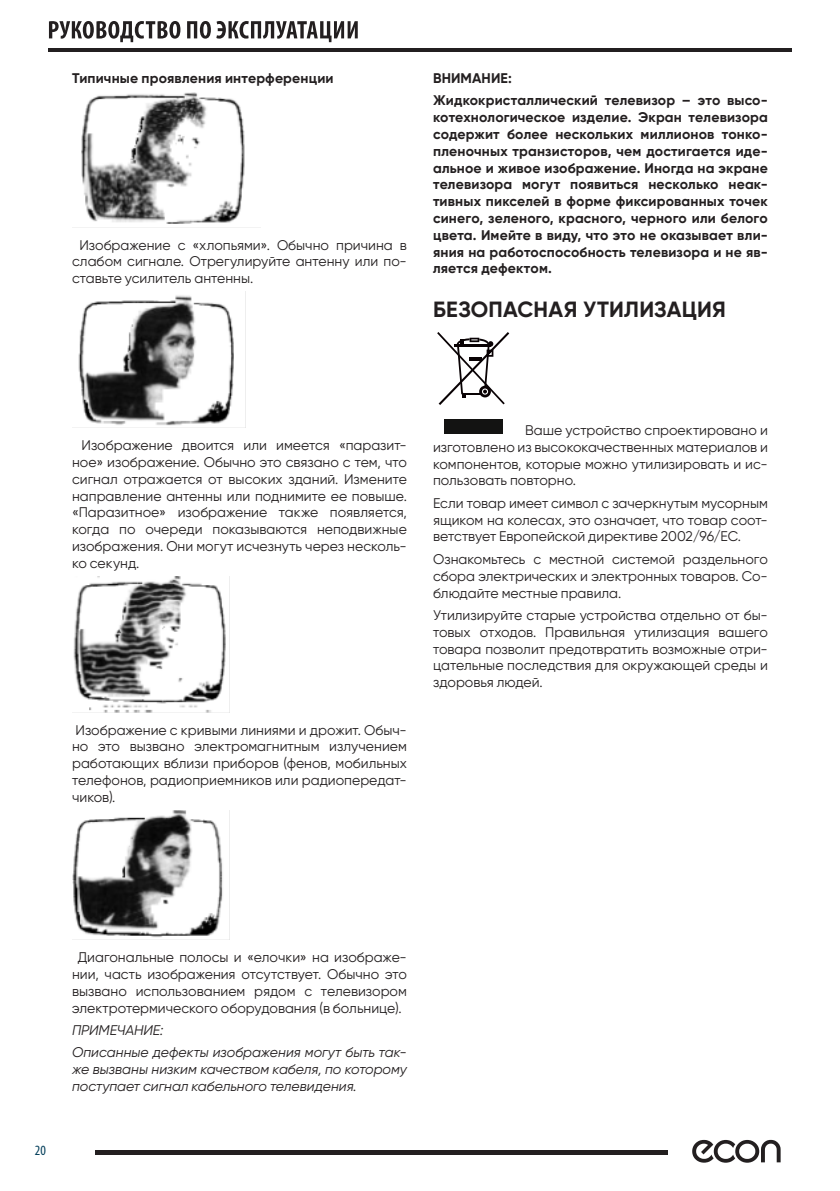
<style>
.page{position:relative;width:840px;height:1191px;background:#fff}
.page>*{position:absolute;margin:0;border:0;box-sizing:border-box;transform-origin:0 0}
.t1{font:700 22px "Gilroy";letter-spacing:.01em;color:#231f20}
.t2{font:condensed 14.2px "Myriad Pro";color:#013d59}
.Основной_текст{font:14px/16.8px "Gilroy";color:#231f20;text-align:justify}
.Внимание{font:700 14px/16.8px "Gilroy";letter-spacing:.01em;color:#231f20;text-align:justify}
.Примечание{font:italic 14px/16.8px "Gilroy";letter-spacing:-.005em;color:#231f20;text-align:justify}
</style>
<div class="page">
<hr style="left:95px;top:1150px;width:572px;height:4px;background:#231f20">
<svg style="left:692px;top:1139px;width:88px;height:23px"></svg>
<svg style="left:49px;top:21px;width:131px;height:21px"></svg>
<svg style="left:187px;top:21px;width:170px;height:21px"></svg>
<hr style="left:48px;top:48px;width:743px;height:4px;background:#231f20">
<img style="left:81px;top:92px;width:164px;height:132px">
<img style="left:72px;top:295px;width:173px;height:133px">
<img style="left:73px;top:576px;width:153px;height:136px">
<img style="left:72px;top:810px;width:151px;height:128px">
<div style="left:443px;top:419px;width:59px;height:15px;background:#131312"></div>
<svg style="left:437px;top:332px;width:72px;height:73px"></svg>
<p class="Внимание" style="left:72px;top:69px;width:263px">Типичные проявления интерференции</p>
<p class="Основной_текст" style="left:72px;top:236px;width:336px;text-indent:7px">Изображение с «хлопьями». Обычно причина в слабом сигнале. Отрегулируйте антенну или по&shy;ставьте усилитель антенны.</p>
<p class="Внимание" style="left:433px;top:69px;width:80px">ВНИМАНИЕ:</p>
<p class="Внимание" style="left:433px;top:92px;width:336px">Жидкокристаллический телевизор – это высо&shy;котехнологическое изделие. Экран телевизора содержит более нескольких миллионов тонко&shy;пленочных транзисторов, чем достигается иде&shy;альное и живое изображение. Иногда на экране телевизора могут появиться несколько неак&shy;тивных пикселей в форме фиксированных точек синего, зеленого, красного, черного или белого цвета. Имейте в виду, что это не оказывает вли&shy;яния на работоспособность телевизора и не яв&shy;ляется дефектом.</p>
<h1 class="t1" style="left:433px;top:295px;width:294px">БЕЗОПАСНАЯ УТИЛИЗАЦИЯ</h1>
<p class="Основной_текст" style="left:72px;top:437px;width:336px;text-indent:10px">Изображение двоится или имеется «паразит&shy;ное» изображение. Обычно это связано с тем, что сигнал отражается от высоких зданий. Измените направление антенны или поднимите ее повыше. «Паразитное» изображение также появляется, когда по очереди показываются неподвижные изображения. Они могут исчезнуть через несколь&shy;ко секунд.</p>
<p class="Основной_текст" style="left:72px;top:721px;width:336px">Изображение с кривыми линиями и дрожит. Обыч&shy;но это вызвано электромагнитным излучением работающих вблизи приборов (фенов, мобильных телефонов, радиоприемников или радиопередат&shy;чиков).</p>
<p class="Основной_текст" style="left:433px;top:421px;width:336px;text-indent:92px">Ваше устройство спроектировано и изготовлено из высококачественных материалов и компонентов, которые можно утилизировать и ис&shy;пользовать повторно.</p>
<p class="Основной_текст" style="left:433px;top:494px;width:336px">Если товар имеет символ с зачеркнутым мусорным ящиком на колесах, это означает, что товар соот&shy;ветствует Европейской директиве 2002/96/ЕС.</p>
<p class="Основной_текст" style="left:433px;top:550px;width:336px">Ознакомьтесь с местной системой раздельного сбора электрических и электронных товаров. Со&shy;блюдайте местные правила.</p>
<p class="Основной_текст" style="left:433px;top:606px;width:336px">Утилизируйте старые устройства отдельно от бы&shy;товых отходов. Правильная утилизация вашего товара позволит предотвратить возможные отри&shy;цательные последствия для окружающей среды и здоровья людей.</p>
<p class="t2" style="left:35px;top:1141px;width:13px">20</p>
<p class="Основной_текст" style="left:72px;top:948px;width:336px;text-align:center">Диагональные полосы и «елочки» на изображе&shy;нии, часть изображения отсутствует. Обычно это вызвано использованием рядом с телевизором электротермического оборудования (в больнице).</p>
<p class="Примечание" style="left:72px;top:1021px;width:93px">ПРИМЕЧАНИЕ:</p>
<p class="Примечание" style="left:72px;top:1044px;width:336px">Описанные дефекты изображения могут быть так&shy;же вызваны низким качеством кабеля, по которому поступает сигнал кабельного телевидения.</p>
</div>
